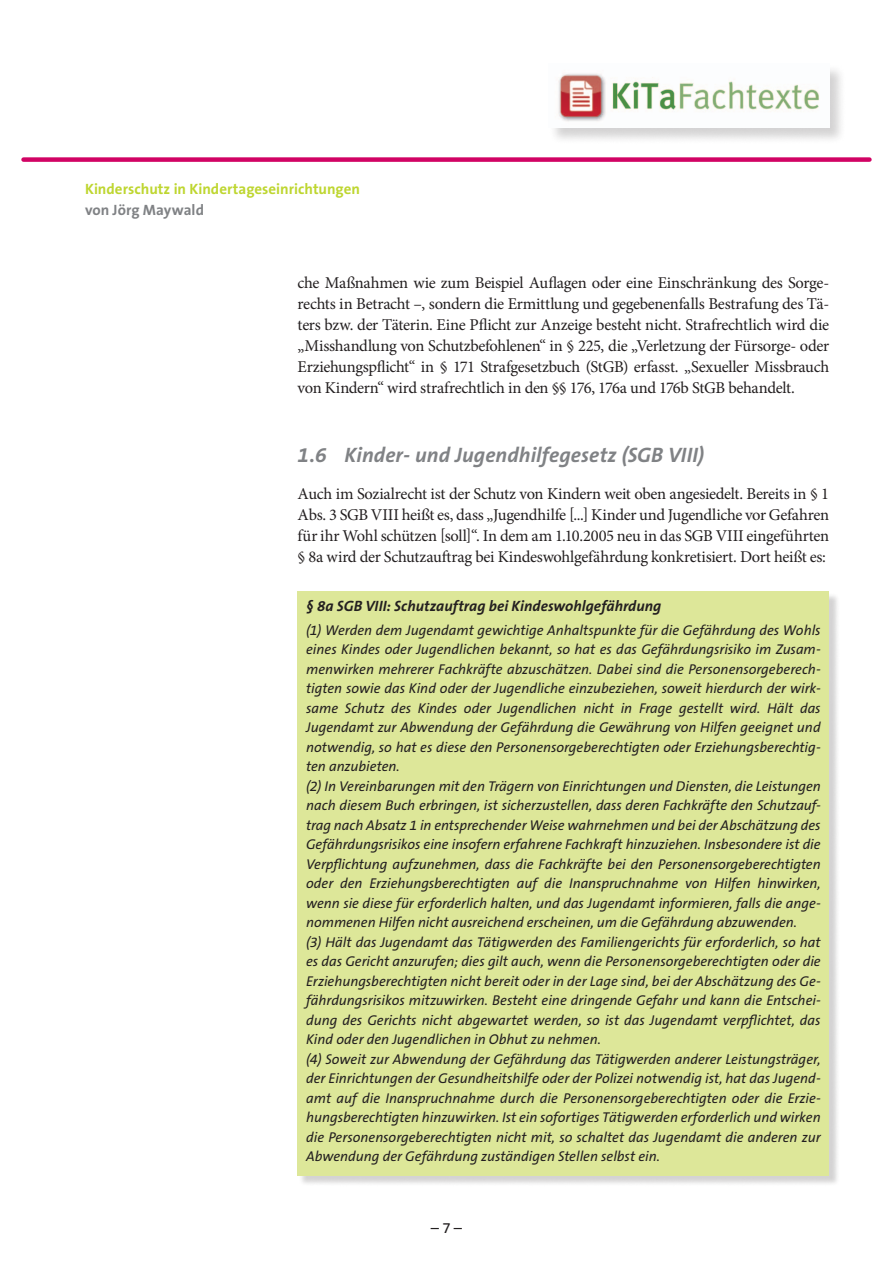
<style>
.page{position:relative;width:893px;height:1263px;background:#fff}
.page>*{position:absolute;margin:0;border:0;box-sizing:border-box;transform-origin:0 0}
.Überschrift_2{font:italic 700 21px "The Sans B7";letter-spacing:.005em;color:#808285}
.Studientext-Fließtex{font:16.5px/21px "Minion Pro";letter-spacing:-.02em;color:#231f20;text-align:justify}
.Farbiger_Kasten_-_Üb{font:italic 700 15px "The Sans B7";letter-spacing:.005em;color:#231f20}
.t1{font:700 15px "The Sans B7";color:#bed630}
.t2{font:700 15px "The Sans B7";letter-spacing:.005em;color:#808285}
.t3{font:15px "The Sans B5 Plain";color:#231f20}
.Farbiger_Kasten{font:italic 14.25px/19.5px "The Sans B5 Plain";color:#231f20;text-align:justify}
</style>
<div class="page">
<div style="left:24px;top:157px;width:845px;height:5px;background:#d10364"></div>
<div style="left:548px;top:63px;width:298px;height:82px;background:#231f20;opacity:.2"></div>
<img style="left:549px;top:64px;width:280px;height:64px">
<div style="left:299px;top:593px;width:541px;height:593px;background:#231f20;opacity:.2"></div>
<div style="left:298px;top:591px;width:531px;height:584px;background:#dde799"></div>
<p class="t1" style="left:85px;top:181px;width:276px">Kinderschutz in Kindertageseinrichtungen</p>
<p class="t2" style="left:85px;top:202px;width:120px">von Jörg Maywald</p>
<p class="Studientext-Fließtex" style="left:298px;top:273px;width:533px">che Maßnahmen wie zum Beispiel Auflagen oder eine Einschränkung des Sorge&shy;rechts in Betracht –, sondern die Ermittlung und gegebenenfalls Bestrafung des Tä&shy;ters bzw. der Täterin. Eine Pflicht zur Anzeige besteht nicht. Strafrechtlich wird die „Misshandlung von Schutzbefohlenen“ in § 225, die „Verletzung der Fürsorge- oder Erziehungspflicht“ in § 171 Strafgesetzbuch (StGB) erfasst. „Sexueller Missbrauch von Kindern“ wird strafrechtlich in den §§ 176, 176a und 176b StGB behandelt.</p>
<p class="Überschrift_2" style="left:298px;top:443px;width:408px">1.6 Kinder- und Jugendhilfegesetz (SGB VIII)</p>
<p class="Studientext-Fließtex" style="left:298px;top:483px;width:533px">Auch im Sozialrecht ist der Schutz von Kindern weit oben angesiedelt. Bereits in § 1<br>Abs. 3 SGB VIII heißt es, dass „Jugendhilfe [...] Kinder und Jugendliche vor Gefahren für ihr Wohl schützen [soll]“. In dem am 1.10.2005 neu in das SGB VIII eingeführten § 8a wird der Schutzauftrag bei Kindeswohlgefährdung konkretisiert. Dort heißt es:</p>
<p class="Farbiger_Kasten_-_Üb" style="left:306px;top:598px;width:357px">§ 8a SGB VIII: Schutzauftrag bei Kindeswohlgefährdung</p>
<p class="Farbiger_Kasten" style="left:306px;top:621px;width:516px">(1) Werden dem Jugendamt gewichtige Anhaltspunkte für die Gefährdung des Wohls eines Kindes oder Jugendlichen bekannt, so hat es das Gefährdungsrisiko im Zusam&shy;menwirken mehrerer Fachkräfte abzuschätzen. Dabei sind die Personensorgeberech&shy;tigten sowie das Kind oder der Jugendliche einzubeziehen, soweit hierdurch der wirk&shy;same Schutz des Kindes oder Jugendlichen nicht in Frage gestellt wird. Hält das Jugendamt zur Abwendung der Gefährdung die Gewährung von Hilfen geeignet und notwendig, so hat es diese den Personensorgeberechtigten oder Erziehungsberechtig&shy;ten anzubieten.</p>
<p class="Farbiger_Kasten" style="left:306px;top:777px;width:516px">(2) In Vereinbarungen mit den Trägern von Einrichtungen und Diensten, die Leistungen nach diesem Buch erbringen, ist sicherzustellen, dass deren Fachkräfte den Schutzauf&shy;trag nach Absatz 1 in entsprechender Weise wahrnehmen und bei der Abschätzung des Gefährdungsrisikos eine insofern erfahrene Fachkraft hinzuziehen. Insbesondere ist die Verpflichtung aufzunehmen, dass die Fachkräfte bei den Personensorgeberechtigten oder den Erziehungsberechtigten auf die Inanspruchnahme von Hilfen hinwirken, wenn sie diese für erforderlich halten, und das Jugendamt informieren, falls die ange&shy;nommenen Hilfen nicht ausreichend erscheinen, um die Gefährdung abzuwenden.</p>
<p class="Farbiger_Kasten" style="left:306px;top:933px;width:516px">(3) Hält das Jugendamt das Tätigwerden des Familiengerichts für erforderlich, so hat es das Gericht anzurufen; dies gilt auch, wenn die Personensorgeberechtigten oder die Erziehungsberechtigten nicht bereit oder in der Lage sind, bei der Abschätzung des Ge&shy;fährdungsrisikos mitzuwirken. Besteht eine dringende Gefahr und kann die Entschei&shy;dung des Gerichts nicht abgewartet werden, so ist das Jugendamt verpflichtet, das Kind oder den Jugendlichen in Obhut zu nehmen.</p>
<p class="Farbiger_Kasten" style="left:306px;top:1050px;width:516px">(4) Soweit zur Abwendung der Gefährdung das Tätigwerden anderer Leistungsträger, der Einrichtungen der Gesundheitshilfe oder der Polizei notwendig ist, hat das Jugend&shy;amt auf die Inanspruchnahme durch die Personensorgeberechtigten oder die Erzie&shy;hungsberechtigten hinzuwirken. Ist ein sofortiges Tätigwerden erforderlich und wirken die Personensorgeberechtigten nicht mit, so schaltet das Jugendamt die anderen zur Abwendung der Gefährdung zuständigen Stellen selbst ein.</p>
<p class="t3" style="left:431px;top:1219px;width:33px">– 7 –</p>
</div>
